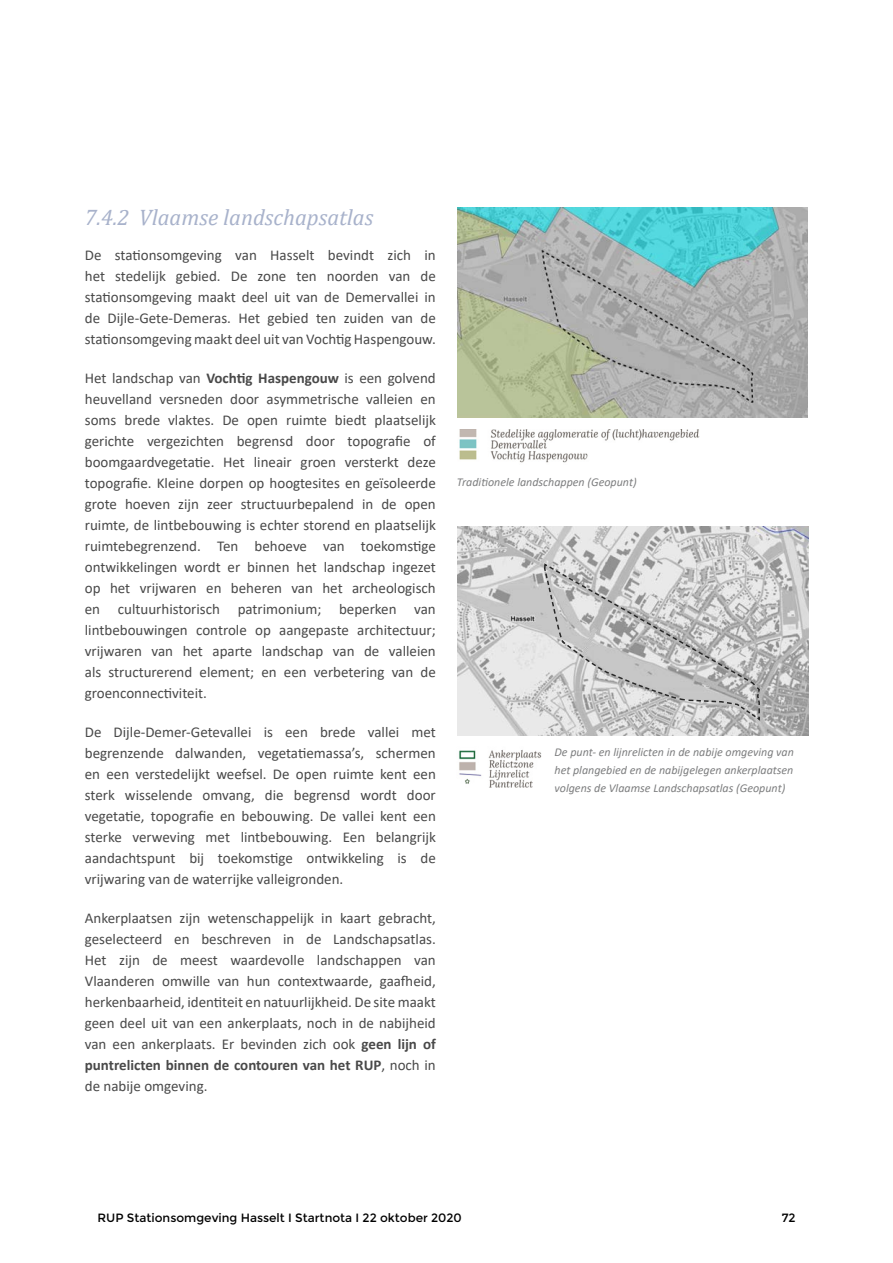
<style>
.page{position:relative;width:893px;height:1263px;background:#fff}
.page>*{position:absolute;margin:0;border:0;box-sizing:border-box;transform-origin:0 0}
.t1{font:italic 22.5px "Cambria";color:#a8b2cb}
.t2{font:15px/21px "Calibri";color:#494949;text-align:justify}
.Onder_figuren{font:italic 12px/18px "Calibri";color:#7d7e7f;text-align:justify}
.t3{font:12px "Montserrat";color:#000}
.s1{font-weight:700}
</style>
<div class="page">
<img style="left:457px;top:208px;width:351px;height:210px">
<img style="left:457px;top:526px;width:351px;height:210px">
<svg style="left:543px;top:562px;width:218px;height:160px;background:#c6c6c6"></svg>
<img style="left:459px;top:430px;width:241px;height:33px">
<img style="left:459px;top:750px;width:83px;height:38px">
<p class="t1" style="left:85px;top:202px;width:290px">7.4.2 Vlaamse landschapsatlas</p>
<p class="t2" style="left:85px;top:244px;width:353px">De stationsomgeving van Hasselt bevindt zich in het stedelijk gebied. De zone ten noorden van de stationsomgeving maakt deel uit van de Demervallei in de Dijle-Gete-Demeras. Het gebied ten zuiden van de stationsomgeving maakt deel uit van Vochtig Haspengouw.</p>
<p class="t2" style="left:85px;top:367px;width:353px">Het landschap van <span class="s1">Vochtig Haspengouw</span> is een golvend heuvelland versneden door asymmetrische valleien en soms brede vlaktes. De open ruimte biedt plaatselijk gerichte vergezichten begrensd door topografie of boomgaardvegetatie. Het lineair groen versterkt deze topografie. Kleine dorpen op hoogtesites en geïsoleerde grote hoeven zijn zeer structuurbepalend in de open ruimte, de lintbebouwing is echter storend en plaatselijk ruimtebegrenzend. Ten behoeve van toekomstige ontwikkelingen wordt er binnen het landschap ingezet op het vrijwaren en beheren van het archeologisch en cultuurhistorisch patrimonium; beperken van lintbebouwingen controle op aangepaste architectuur; vrijwaren van het aparte landschap van de valleien als structurerend element; en een verbetering van de groenconnectiviteit.</p>
<p class="t2" style="left:85px;top:721px;width:353px">De Dijle-Demer-Getevallei is een brede vallei met begrenzende dalwanden, vegetatiemassa’s, schermen en een verstedelijkt weefsel. De open ruimte kent een sterk wisselende omvang, die begrensd wordt door vegetatie, topografie en bebouwing. De vallei kent een sterke verweving met lintbebouwing. Een belangrijk aandachtspunt bij toekomstige ontwikkeling is de vrijwaring van de waterrijke valleigronden.</p>
<p class="t2" style="left:85px;top:907px;width:353px">Ankerplaatsen zijn wetenschappelijk in kaart gebracht, geselecteerd en beschreven in de Landschapsatlas.<br>Het zijn de meest waardevolle landschappen van Vlaanderen omwille van hun contextwaarde, gaafheid, herkenbaarheid, identiteit en natuurlijkheid. De site maakt geen deel uit van een ankerplaats, noch in de nabijheid van een ankerplaats. Er bevinden zich ook <span class="s1">geen lijn of puntrelicten binnen de contouren van het RUP</span>, noch in de nabije omgeving.</p>
<p class="Onder_figuren" style="left:457px;top:473px;width:181px">Traditionele landschappen (Geopunt)</p>
<p class="Onder_figuren" style="left:555px;top:743px;width:241px">De punt- en lijnrelicten in de nabije omgeving van het plangebied en de nabijgelegen ankerplaatsen volgens de Vlaamse Landschapsatlas (Geopunt)</p>
<p class="t3" style="left:97px;top:1211px;width:366px">RUP Stationsomgeving Hasselt I Startnota I 22 oktober 2020</p>
<p class="t3" style="left:782px;top:1211px;width:15px">72</p>
</div>
